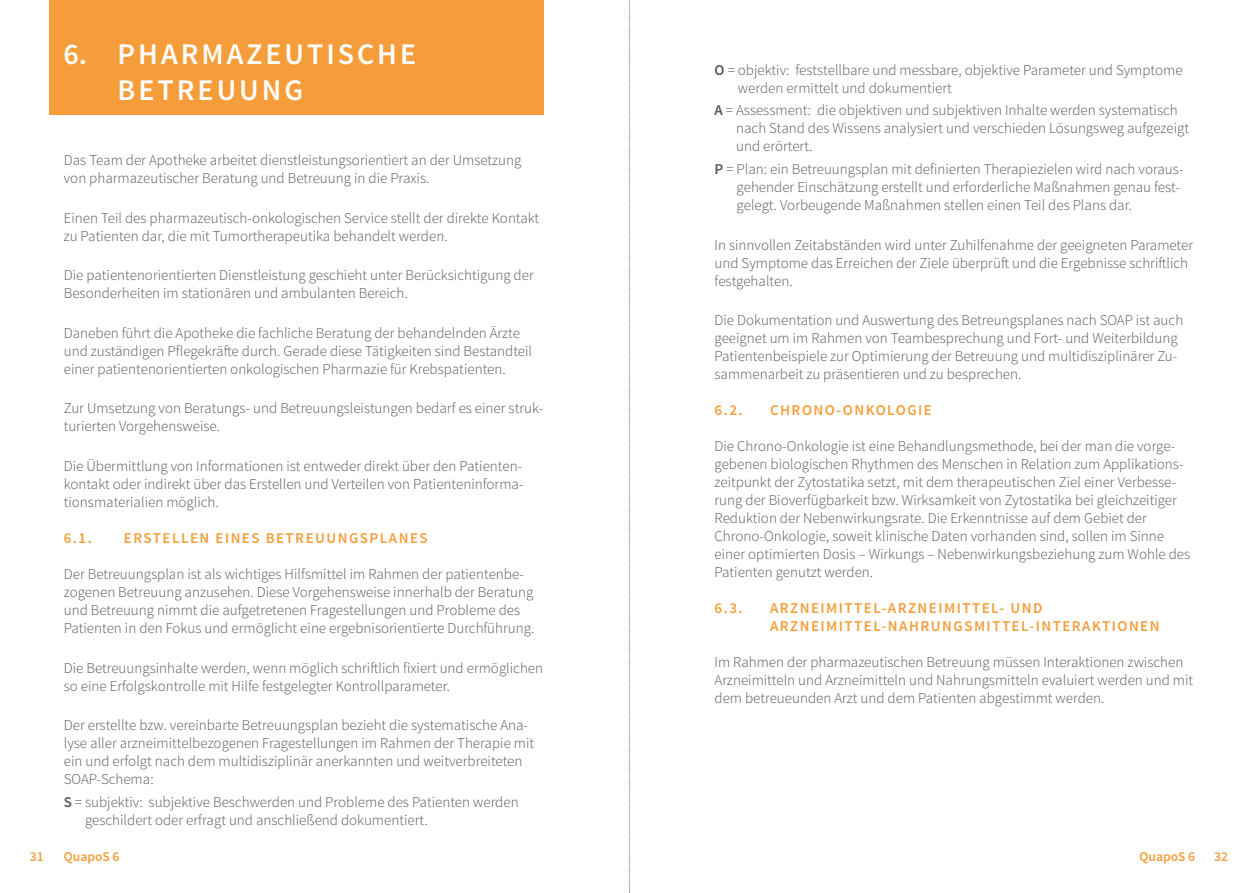
<style>
.page{position:relative;width:1259px;height:893px;background:#fff}
.page>*{position:absolute;margin:0;border:0;box-sizing:border-box;transform-origin:0 0}
.t1{font:600 30px/36px "Source Sans Pro";letter-spacing:.1em;color:#fff}
.t2{font:300 15px/18px "Source Sans Pro";color:#575756}
.t3{font:600 15px/18px "Source Sans Pro";letter-spacing:.1em;color:#f59d3a}
.t4{font:600 13.5px "Source Sans Pro";color:#f59d3a}
.s1{font-weight:600}
</style>
<div class="page">
<div style="left:49px;top:0;width:495px;height:115px;background:#f59d3a"></div>
<svg style="left:629px;top:0;width:1px;height:893px"></svg>
<h1 class="t1" style="left:118px;top:36px;width:300px;text-indent:-54px">6. PHARMAZEUTISCHE<br>BETREUUNG</h1>
<p class="t2" style="left:64px;top:151px;width:459px">Das Team der Apotheke arbeitet dienstleistungsorientiert an der Umsetzung von pharmazeutischer Beratung und Betreuung in die Praxis.</p>
<p class="t2" style="left:64px;top:209px;width:477px">Einen Teil des pharmazeutisch-onkologischen Service stellt der direkte Kontakt zu Patienten dar, die mit Tumortherapeutika behandelt werden.</p>
<p class="t2" style="left:64px;top:266px;width:471px">Die patientenorientierten Dienstleistung geschieht unter Berücksichtigung der<br>Besonderheiten im stationären und ambulanten Bereich.</p>
<p class="t2" style="left:64px;top:324px;width:470px">Daneben führt die Apotheke die fachliche Beratung der behandelnden Ärzte und zuständigen Pflegekräfte durch. Gerade diese Tätigkeiten sind Bestandteil einer patientenorientierten onkologischen Pharmazie für Krebspatienten.</p>
<p class="t2" style="left:64px;top:400px;width:481px">Zur Umsetzung von Beratungs- und Betreuungsleistungen bedarf es einer struk&shy;turierten Vorgehensweise.</p>
<p class="t2" style="left:64px;top:457px;width:461px;text-align:justify">Die Übermittlung von Informationen ist entweder direkt über den Patienten&shy;kontakt oder indirekt über das Erstellen und Verteilen von Patienteninforma&shy;tionsmaterialien möglich.</p>
<p class="t3" style="left:64px;top:529px;width:30px">6.1.</p>
<p class="t3" style="left:124px;top:529px;width:305px">ERSTELLEN EINES BETREUUNGSPLANES</p>
<p class="t2" style="left:64px;top:565px;width:472px">Der Betreuungsplan ist als wichtiges Hilfsmittel im Rahmen der patientenbe&shy;zogenen Betreuung anzusehen. Diese Vorgehensweise innerhalb der Beratung und Betreuung nimmt die aufgetretenen Fragestellungen und Probleme des Patienten in den Fokus und ermöglicht eine ergebnisorientierte Durchführung.</p>
<p class="t2" style="left:64px;top:659px;width:481px">Die Betreuungsinhalte werden, wenn möglich schriftlich fixiert und ermöglichen so eine Erfolgskontrolle mit Hilfe festgelegter Kontrollparameter.</p>
<p class="t2" style="left:64px;top:716px;width:472px">Der erstellte bzw. vereinbarte Betreuungsplan bezieht die systematische Ana&shy;lyse aller arzneimittelbezogenen Fragestellungen im Rahmen der Therapie mit ein und erfolgt nach dem multidisziplinär anerkannten und weitverbreiteten SOAP-Schema:</p>
<p class="t2" style="left:85px;top:793px;width:435px;text-indent:-21px"><span class="s1">S</span> = subjektiv: subjektive Beschwerden und Probleme des Patienten werden geschildert oder erfragt und anschließend dokumentiert.</p>
<p class="t2" style="left:738px;top:61px;width:446px;text-indent:-23px"><span class="s1">O</span> = objektiv: feststellbare und messbare, objektive Parameter und Symptome werden ermittelt und dokumentiert</p>
<p class="t2" style="left:736px;top:101px;width:454px;text-indent:-22px"><span class="s1">A</span> = Assessment: die objektiven und subjektiven Inhalte werden systematisch nach Stand des Wissens analysiert und verschieden Lösungsweg aufgezeigt und erörtert.</p>
<p class="t2" style="left:736px;top:160px;width:448px;text-indent:-22px"><span class="s1">P</span> = Plan: ein Betreuungsplan mit definierten Therapiezielen wird nach voraus&shy;gehender Einschätzung erstellt und erforderliche Maßnahmen genau fest&shy;gelegt. Vorbeugende Maßnahmen stellen einen Teil des Plans dar.</p>
<p class="t2" style="left:714px;top:236px;width:480px">In sinnvollen Zeitabständen wird unter Zuhilfenahme der geeigneten Parameter und Symptome das Erreichen der Ziele überprüft und die Ergebnisse schriftlich festgehalten.</p>
<p class="t2" style="left:714px;top:311px;width:470px">Die Dokumentation und Auswertung des Betreungsplanes nach SOAP ist auch geeignet um im Rahmen von Teambesprechung und Fort- und Weiterbildung Patientenbeispiele zur Optimierung der Betreuung und multidisziplinärer Zu&shy;sammenarbeit zu präsentieren und zu besprechen.</p>
<p class="t3" style="left:714px;top:402px;width:30px">6.2.</p>
<p class="t3" style="left:770px;top:402px;width:163px">CHRONO-ONKOLOGIE</p>
<p class="t2" style="left:714px;top:437px;width:477px">Die Chrono-Onkologie ist eine Behandlungsmethode, bei der man die vorge&shy;gebenen biologischen Rhythmen des Menschen in Relation zum Applikations&shy;zeitpunkt der Zytostatika setzt, mit dem therapeutischen Ziel einer Verbesse&shy;rung der Bioverfügbarkeit bzw. Wirksamkeit von Zytostatika bei gleichzeitiger Reduktion der Nebenwirkungsrate. Die Erkenntnisse auf dem Gebiet der Chrono-Onkologie, soweit klinische Daten vorhanden sind, sollen im Sinne einer optimierten Dosis – Wirkungs – Nebenwirkungsbeziehung zum Wohle des Patienten genutzt werden.</p>
<p class="t3" style="left:714px;top:600px;width:30px">6.3.</p>
<p class="t3" style="left:770px;top:600px;width:391px">ARZNEIMITTEL-ARZNEIMITTEL- UND<br>ARZNEIMITTEL-NAHRUNGSMITTEL-INTERAKTIONEN</p>
<p class="t2" style="left:714px;top:653px;width:480px">Im Rahmen der pharmazeutischen Betreuung müssen Interaktionen zwischen<br>Arzneimitteln und Arzneimitteln und Nahrungsmitteln evaluiert werden und mit dem betreueunden Arzt und dem Patienten abgestimmt werden.</p>
<p class="t4" style="left:30px;top:848px;width:15px">31</p>
<p class="t4" style="left:64px;top:848px;width:57px">QuapoS 6</p>
<p class="t4" style="left:1139px;top:848px;width:57px">QuapoS 6</p>
<p class="t4" style="left:1214px;top:848px;width:15px">32</p>
</div>
